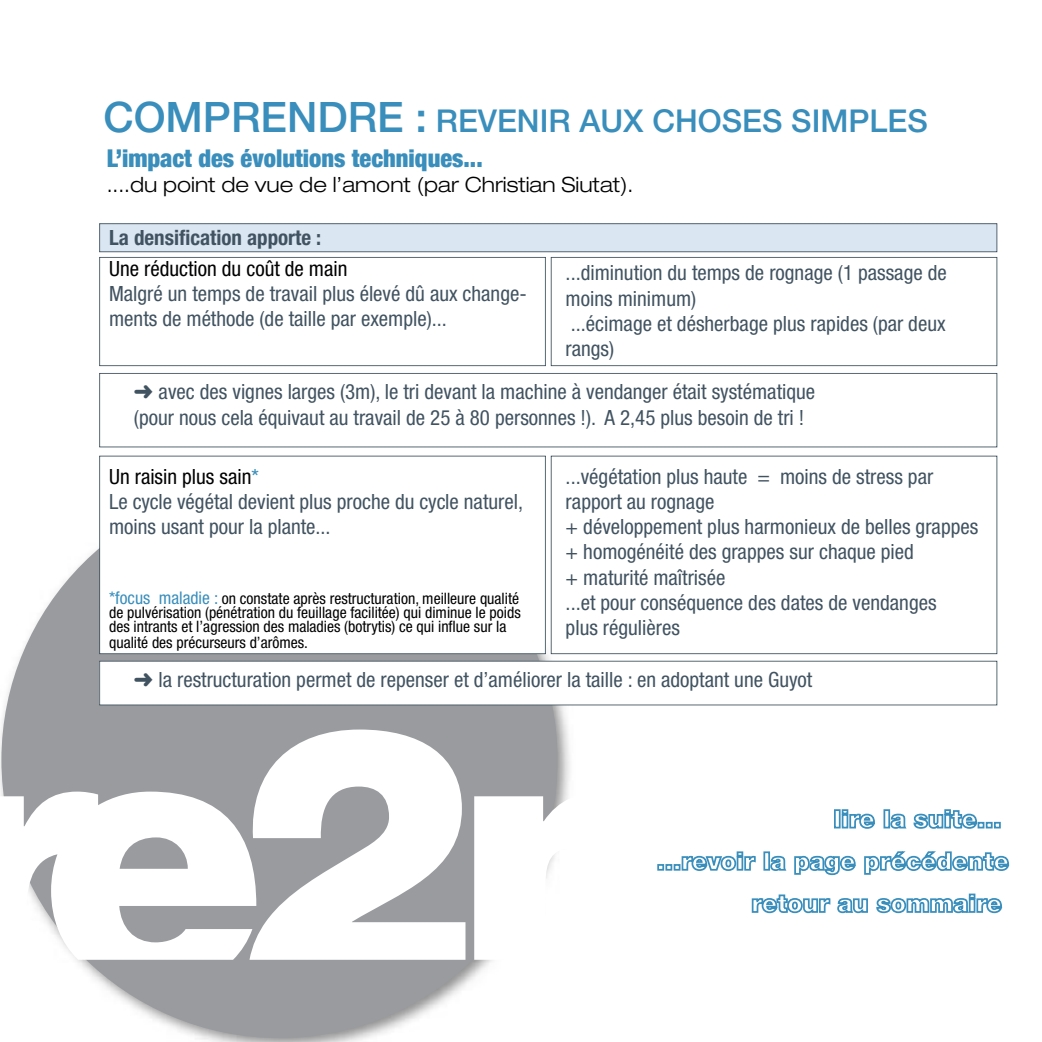
<style>
.page{position:relative;width:1042px;height:1042px;background:#fff}
.page>*{position:absolute;margin:0;border:0;box-sizing:border-box;transform-origin:0 0}
.t1{font:500 31.5px "Helvetica Neue";color:#398ebc}
.t2{font:900 condensed 24.5px "Helvetica Neue";color:#398ebc}
.t3{font:condensed 21px/25.2px "Helvetica Neue";color:#415361}
.t4{font:300 expanded 21px "Helvetica Neue";color:#000}
.t5{font:condensed 21px "Helvetica Neue";color:#000}
.t6{font:700 condensed 21px "Helvetica Neue";color:#415361}
.t7{font:condensed 15.75px/14px "Helvetica Neue";color:#000;text-align:justify}
.s1{font-size:42px}
.s2{color:#000}
.s3{color:#398ebc}
.s4{font-size:17.5px;color:#398ebc}
</style>
<div class="page">
<img style="left:0;top:474px;width:575px;height:568px">
<div style="left:1px;top:482px;width:556px;height:556px;background:#999b9e;border-radius:50%"></div>
<svg style="left:256px;top:729px;width:209px;height:231px;fill:#fff"></svg>
<svg style="left:0;top:739px;width:256px;height:221px;fill:#fff"></svg>
<svg style="left:551px;top:257px;width:446px;height:109px"></svg>
<svg style="left:99px;top:257px;width:447px;height:109px"></svg>
<svg style="left:99px;top:223px;width:898px;height:29px;background:#d1dde9"></svg>
<svg style="left:99px;top:373px;width:898px;height:74px"></svg>
<svg style="left:551px;top:456px;width:446px;height:198px"></svg>
<div style="left:99px;top:456px;width:447px;height:198px;background:#fff"></div>
<svg style="left:99px;top:661px;width:898px;height:44px"></svg>
<svg style="left:474px;top:791px;width:536px;height:169px"></svg>
<div style="left:994px;top:822px;width:7px;height:6px;border:2px solid #398ebc"></div>
<h1 class="t1" style="left:103px;top:102px;width:826px"><span class="s1">COMPRENDRE :</span> REVENIR AUX CHOSES SIMPLES</h1>
<p class="t2" style="left:107px;top:143px;width:377px">L’impact des évolutions techniques...</p>
<p class="t4" style="left:107px;top:172px;width:528px">....du point de vue de l’amont (par Christian Siutat).</p>
<p class="t6" style="left:109px;top:224px;width:214px">La densification apporte :</p>
<p class="t5" style="left:109px;top:256px;width:240px">Une réduction du coût de main</p>
<p class="t3" style="left:109px;top:281px;width:419px">Malgré un temps de travail plus élevé dû aux change&shy;ments de méthode (de taille par exemple)...</p>
<p class="t3" style="left:566px;top:260px;width:383px">...diminution du temps de rognage (1 passage de moins minimum)<br>...écimage et désherbage plus rapides (par deux rangs)</p>
<p class="t3" style="left:134px;top:379px;width:683px">➜ avec des vignes larges (3m), le tri devant la machine à vendanger était systématique (pour nous cela équivaut au travail de 25 à 80 personnes !). A 2,45 plus besoin de tri !</p>
<p class="t3" style="left:566px;top:464px;width:414px">...végétation plus haute = moins de stress par rapport au rognage<br>+ développement plus harmonieux de belles grappes + homogénéité des grappes sur chaque pied<br>+ maturité maîtrisée<br>...et pour conséquence des dates de vendanges<br>plus régulières</p>
<p class="t3" style="left:134px;top:667px;width:680px">➜ la restructuration permet de repenser et d’améliorer la taille : en adoptant une Guyot</p>
<p class="t3" style="left:109px;top:464px;width:415px"><span class="s2">Un raisin plus sain</span><span class="s3">*<br></span>Le cycle végétal devient plus proche du cycle naturel, moins usant pour la plante...</p>
<p class="t7" style="left:109px;top:591px;width:413px"><span class="s4">*focus maladie :</span> on constate après restructuration, meilleure qualité de pulvérisation (pénétration du feuillage facilitée) qui diminue le poids des intrants et l’agression des maladies (botrytis) ce qui influe sur la</p>
<p class="t7" style="left:109px;top:635px;width:200px">qualité des précurseurs d’arômes.</p>
</div>
